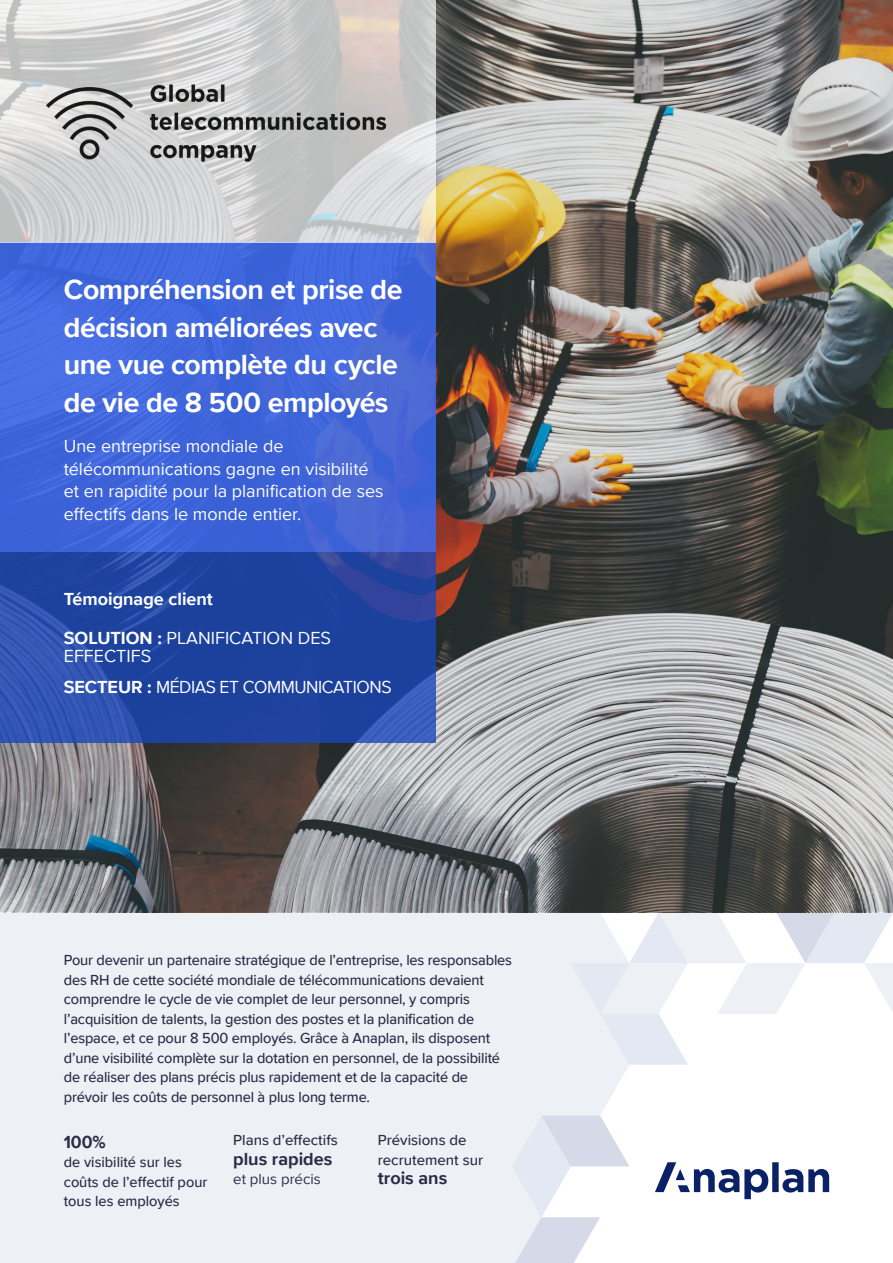
<style>
.page{position:relative;width:893px;height:1263px;background:#fff}
.page>*{position:absolute;margin:0;border:0;box-sizing:border-box;transform-origin:0 0}
.t1{font:700 28.5px/37.5px "Proxima Nova";letter-spacing:-.015em;color:#fff}
.t2{font:18px/22.5px "Proxima Nova";color:#fff}
.t3{font:18px "Proxima Nova";letter-spacing:-.025em;color:#fff}
.t4{font:700 18px "Proxima Nova";color:#2b2b47}
.t5{font:700 18px "Proxima Nova";color:#fff}
.t6{font:500 15px/19.5px "Proxima Nova";letter-spacing:-.01em;color:#2b2b47}
.t7{font:15px "Proxima Nova";color:#2b2b47}
.s1{font-weight:700}
</style>
<div class="page">
<div style="left:0;top:912px;width:629px;height:351px;background:#edf0f5"></div>
<svg style="left:512px;top:1115px;width:117px;height:148px"></svg>
<svg style="left:571px;top:912px;width:322px;height:153px"></svg>
<img style="left:0;top:0;width:893px;height:912px">
<div style="left:0;top:242px;width:436px;height:310px;background:linear-gradient(to right,#4069e0,#4365d6)"></div>
<svg style="left:0;top:552px;width:436px;height:190px;background:#2246a2"></svg>
<svg style="left:0;top:0;width:436px;height:242px;background:#d2d2d1"></svg>
<svg style="left:655px;top:1162px;width:174px;height:37px"></svg>
<img style="left:46px;top:79px;width:344px;height:84px">
<p class="t1" style="left:64px;top:270px;width:340px">Compréhension et prise de décision améliorées avec une vue complète du cycle de vie de 8 500 employés</p>
<p class="t2" style="left:64px;top:434px;width:321px">Une entreprise mondiale de télécommunications gagne en visibilité et en rapidité pour la planification de ses effectifs dans le monde entier.</p>
<p class="t5" style="left:64px;top:585px;width:151px">Témoignage client</p>
<p class="t2" style="left:64px;top:628px;width:269px;line-height:18px"><span class="s1">SOLUTION :</span> PLANIFICATION DES<br>EFFECTIFS</p>
<p class="t3" style="left:64px;top:674px;width:329px"><span class="s1">SECTEUR :</span> MÉDIAS ET COMMUNICATIONS</p>
<p class="t6" style="left:64px;top:950px;width:450px">Pour devenir un partenaire stratégique de l’entreprise, les responsables des RH de cette société mondiale de télécommunications devaient comprendre le cycle de vie complet de leur personnel, y compris l’acquisition de talents, la gestion des postes et la planification de l’espace, et ce pour 8 500 employés. Grâce à Anaplan, ils disposent d’une visibilité complète sur la dotation en personnel, de la possibilité de réaliser des plans précis plus rapidement et de la capacité de prévoir les coûts de personnel à plus long terme.</p>
<p class="t4" style="left:64px;top:1128px;width:44px">100%</p>
<p class="t6" style="left:64px;top:1152px;width:145px">de visibilité sur les coûts de l’effectif pour tous les employés</p>
<p class="t6" style="left:378px;top:1130px;width:107px">Prévisions de recrutement sur</p>
<p class="t4" style="left:378px;top:1165px;width:71px">trois ans</p>
<p class="t6" style="left:233px;top:1130px;width:106px">Plans d’effectifs</p>
<p class="t4" style="left:233px;top:1145px;width:101px">plus rapides</p>
<p class="t7" style="left:233px;top:1168px;width:89px">et plus précis</p>
</div>
